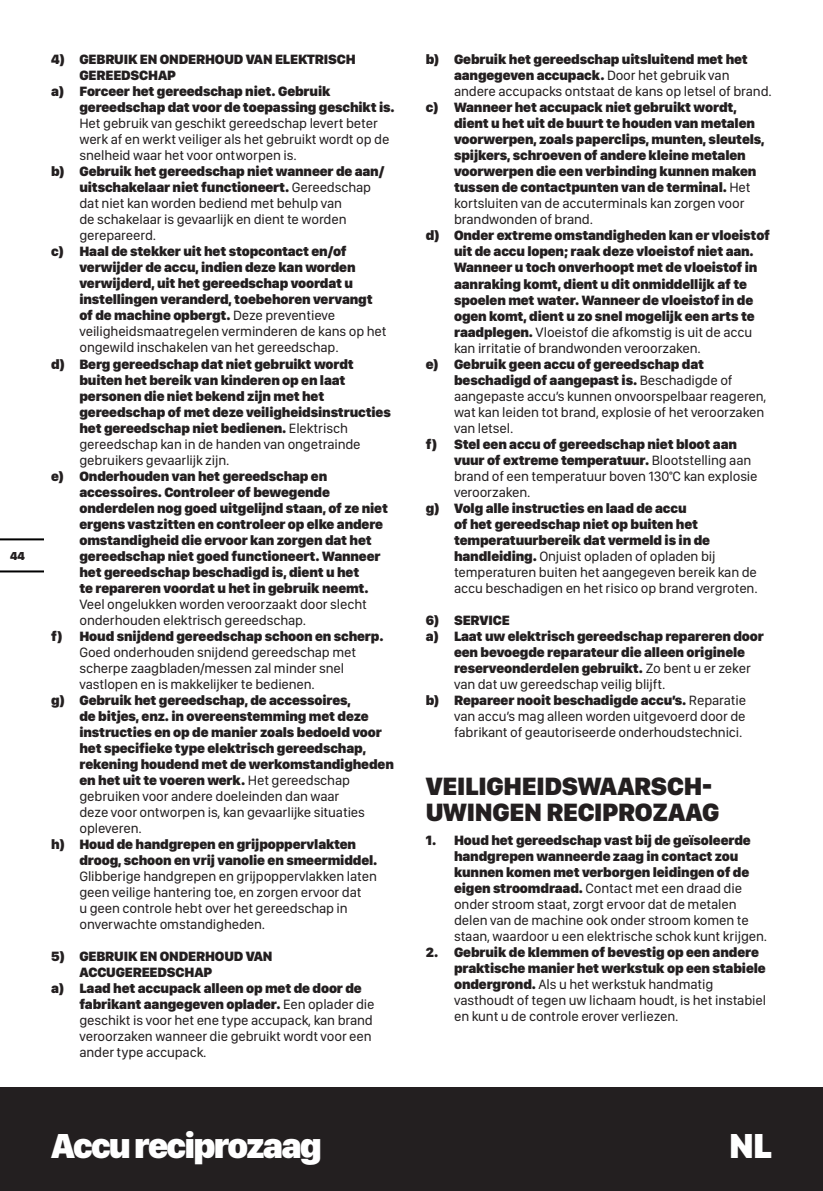
<style>
.page{position:relative;width:823px;height:1191px;background:#fff}
.page>*{position:absolute;margin:0;border:0;box-sizing:border-box;transform-origin:0 0}
.t1{font:900 36px "SF Compact Display";letter-spacing:-.05em;color:#fff}
.t2{font:900 26px/26px "SF Compact Display";letter-spacing:-.01em;color:#231f20}
.t3{font:900 14px/16px "SF Compact Display";letter-spacing:-.01em;color:#231f20}
.t4{font:14px/16px "SF Compact Display";letter-spacing:-.01em;color:#231f20}
.t5{font:900 12px "SF Compact Display";color:#231f20}
.s1{font-weight:900}
.s2{font-weight:400}
</style>
<div class="page">
<div style="left:0;top:1087px;width:822px;height:104px;background:#231f20"></div>
<hr style="left:0;top:570px;width:43px;height:2px;background:#000">
<hr style="left:0;top:538px;width:43px;height:2px;background:#000">
<p class="t5" style="left:10px;top:552px;width:16px">44</p>
<p class="t3" style="left:51px;top:53px;width:306px">4) GEBRUIK EN ONDERHOUD VAN ELEKTRISCH</p>
<p class="t3" style="left:79px;top:69px;width:98px">GEREEDSCHAP</p>
<p class="t3" style="left:51px;top:85px;width:281px">a) Forceer het gereedschap niet. Gebruik</p>
<p class="t3" style="left:79px;top:101px;width:316px">gereedschap dat voor de toepassing geschikt is.</p>
<p class="t4" style="left:79px;top:117px;width:311px">Het gebruik van geschikt gereedschap levert beter werk af en werkt veiliger als het gebruikt wordt op de snelheid waar het voor ontworpen is.</p>
<p class="t4" style="left:79px;top:165px;width:306px;text-indent:-28px"><span class="s1">b) Gebruik het gereedschap niet wanneer de aan/ uitschakelaar niet functioneert.</span> Gereedschap dat niet kan worden bediend met behulp van<br>de schakelaar is gevaarlijk en dient te worden gerepareerd.</p>
<p class="t3" style="left:79px;top:245px;width:308px;text-indent:-28px">c) Haal de stekker uit het stopcontact en/of verwijder de accu, indien deze kan worden verwijderd, uit het gereedschap voordat u instellingen veranderd, toebehoren vervangt of de machine opbergt. <span class="s2">Deze preventieve veiligheidsmaatregelen verminderen de kans op het ongewild inschakelen van het gereedschap.</span></p>
<p class="t3" style="left:79px;top:357px;width:313px;text-indent:-28px">d) Berg gereedschap dat niet gebruikt wordt buiten het bereik van kinderen op en laat personen die niet bekend zijn met het gereedschap of met deze veiligheidsinstructies het gereedschap niet bedienen. <span class="s2">Elektrisch gereedschap kan in de handen van ongetrainde gebruikers gevaarlijk zijn.</span></p>
<p class="t3" style="left:79px;top:469px;width:310px;text-indent:-28px">e) Onderhouden van het gereedschap en accessoires. Controleer of bewegende onderdelen nog goed uitgelijnd staan, of ze niet ergens vastzitten en controleer op elke andere omstandigheid die ervoor kan zorgen dat het gereedschap niet goed functioneert. Wanneer het gereedschap beschadigd is, dient u het<br>te repareren voordat u het in gebruik neemt.</p>
<p class="t4" style="left:79px;top:597px;width:289px">Veel ongelukken worden veroorzaakt door slecht onderhouden elektrisch gereedschap.</p>
<p class="t3" style="left:51px;top:629px;width:334px">f) Houd snijdend gereedschap schoon en scherp.</p>
<p class="t4" style="left:79px;top:645px;width:278px">Goed onderhouden snijdend gereedschap met scherpe zaagbladen/messen zal minder snel vastlopen en is makkelijker te bedienen.</p>
<p class="t3" style="left:79px;top:693px;width:316px;text-indent:-28px">g) Gebruik het gereedschap, de accessoires,<br>de bitjes, enz. in overeenstemming met deze instructies en op de manier zoals bedoeld voor het specifieke type elektrisch gereedschap, rekening houdend met de werkomstandigheden en het uit te voeren werk. <span class="s2">Het gereedschap gebruiken voor andere doeleinden dan waar<br>deze voor ontworpen is, kan gevaarlijke situaties opleveren.</span></p>
<p class="t3" style="left:79px;top:837px;width:299px;text-indent:-28px">h) Houd de handgrepen en grijpoppervlakten droog, schoon en vrij vanolie en smeermiddel.</p>
<p class="t4" style="left:79px;top:869px;width:299px">Glibberige handgrepen en grijpoppervlakken laten geen veilige hantering toe, en zorgen ervoor dat<br>u geen controle hebt over het gereedschap in onverwachte omstandigheden.</p>
<p class="t3" style="left:51px;top:949px;width:223px">5) GEBRUIK EN ONDERHOUD VAN</p>
<p class="t3" style="left:79px;top:965px;width:134px">ACCUGEREEDSCHAP</p>
<p class="t3" style="left:51px;top:981px;width:312px">a) Laad het accupack alleen op met de door de</p>
<p class="t3" style="left:79px;top:997px;width:296px">fabrikant aangegeven oplader. <span class="s2">Een oplader die</span></p>
<p class="t4" style="left:79px;top:1013px;width:295px">geschikt is voor het ene type accupack, kan brand</p>
<p class="t4" style="left:79px;top:1029px;width:293px">veroorzaken wanneer die gebruikt wordt voor een</p>
<p class="t4" style="left:79px;top:1045px;width:128px">ander type accupack.</p>
<p class="t4" style="left:454px;top:53px;width:319px;text-indent:-28px"><span class="s1">b) Gebruik het gereedschap uitsluitend met het aangegeven accupack.</span> Door het gebruik van andere accupacks ontstaat de kans op letsel of brand.</p>
<p class="t3" style="left:454px;top:101px;width:312px;text-indent:-28px">c) Wanneer het accupack niet gebruikt wordt, dient u het uit de buurt te houden van metalen voorwerpen, zoals paperclips, munten, sleutels, spijkers, schroeven of andere kleine metalen voorwerpen die een verbinding kunnen maken tussen de contactpunten van de terminal. <span class="s2">Het kortsluiten van de accuterminals kan zorgen voor brandwonden of brand.</span></p>
<p class="t3" style="left:454px;top:229px;width:317px;text-indent:-28px">d) Onder extreme omstandigheden kan er vloeistof uit de accu lopen; raak deze vloeistof niet aan.<br>Wanneer u toch onverhoopt met de vloeistof in aanraking komt, dient u dit onmiddellijk af te spoelen met water. Wanneer de vloeistof in de ogen komt, dient u zo snel mogelijk een arts te raadplegen. <span class="s2">Vloeistof die afkomstig is uit de accu kan irritatie of brandwonden veroorzaken.</span></p>
<p class="t4" style="left:454px;top:357px;width:314px;text-indent:-28px"><span class="s1">e) Gebruik geen accu of gereedschap dat beschadigd of aangepast is.</span> Beschadigde of aangepaste accu’s kunnen onvoorspelbaar reageren, wat kan leiden tot brand, explosie of het veroorzaken van letsel.</p>
<p class="t4" style="left:454px;top:437px;width:305px;text-indent:-28px"><span class="s1">f) Stel een accu of gereedschap niet bloot aan vuur of extreme temperatuur.</span> Blootstelling aan brand of een temperatuur boven 130°C kan explosie veroorzaken.</p>
<p class="t4" style="left:454px;top:501px;width:305px;text-indent:-28px"><span class="s1">g) Volg alle instructies en laad de accu<br>of het gereedschap niet op buiten het temperatuurbereik dat vermeld is in de handleiding.</span> Onjuist opladen of opladen bij temperaturen buiten het aangegeven bereik kan de accu beschadigen en het risico op brand vergroten.</p>
<p class="t3" style="left:425px;top:613px;width:86px">6) SERVICE</p>
<p class="t3" style="left:425px;top:629px;width:339px">a) Laat uw elektrisch gereedschap repareren door</p>
<p class="t3" style="left:454px;top:645px;width:292px">een bevoegde reparateur die alleen originele</p>
<p class="t3" style="left:454px;top:661px;width:298px">reserveonderdelen gebruikt. <span class="s2">Zo bent u er zeker</span></p>
<p class="t4" style="left:454px;top:677px;width:213px">van dat uw gereedschap veilig blijft.</p>
<p class="t3" style="left:425px;top:693px;width:322px">b) Repareer nooit beschadigde accu’s. <span class="s2">Reparatie</span></p>
<p class="t4" style="left:454px;top:709px;width:293px">van accu’s mag alleen worden uitgevoerd door de</p>
<p class="t4" style="left:454px;top:725px;width:290px">fabrikant of geautoriseerde onderhoudstechnici.</p>
<h2 class="t2" style="left:425px;top:775px;width:295px">VEILIGHEIDSWAARSCH-<br>UWINGEN RECIPROZAAG</h2>
<p class="t4" style="left:454px;top:833px;width:314px;text-indent:-28px"><span class="s1">1. Houd het gereedschap vast bij de geïsoleerde handgrepen wanneerde zaag in contact zou kunnen komen met verborgen leidingen of de eigen stroomdraad.</span> Contact met een draad die onder stroom staat, zorgt ervoor dat de metalen delen van de machine ook onder stroom komen te staan, waardoor u een elektrische schok kunt krijgen.</p>
<p class="t4" style="left:454px;top:945px;width:313px;text-indent:-28px"><span class="s1">2. Gebruik de klemmen of bevestig op een andere praktische manier het werkstuk op een stabiele ondergrond.</span> Als u het werkstuk handmatig vasthoudt of tegen uw lichaam houdt, is het instabiel en kunt u de controle erover verliezen.</p>
<h1 class="t1" style="left:51px;top:1133px;width:272px">Accu reciprozaag</h1>
<h1 class="t1" style="left:728px;top:1133px;width:44px">NL</h1>
</div>
